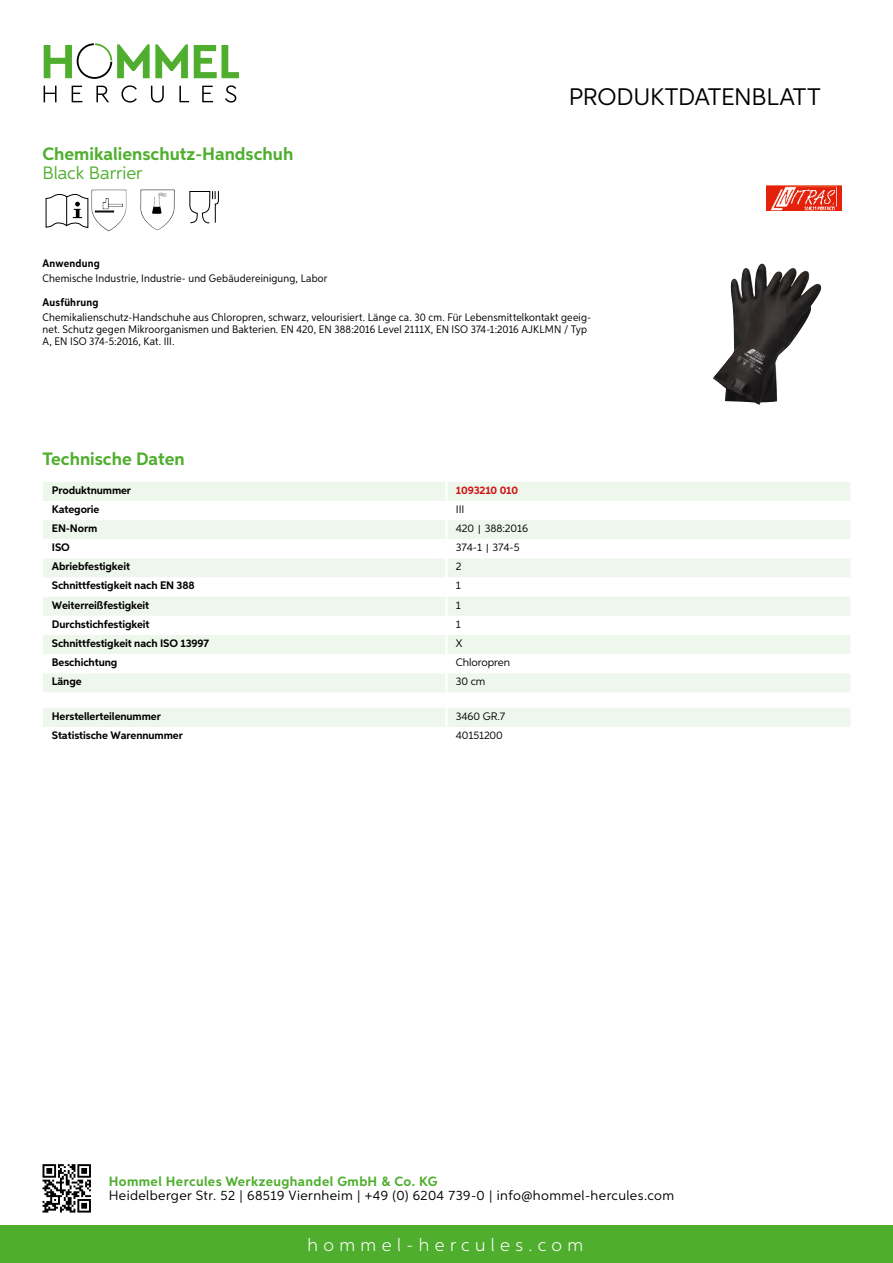
<style>
.page{position:relative;width:893px;height:1263px;background:#fff}
.page>*{position:absolute;margin:0;border:0;box-sizing:border-box;transform-origin:0 0}
.t1{font:24px "Aspira";letter-spacing:-.01em;color:#000}
.t2{font:700 18px "Aspira";color:#50ae2f}
.t3{font:300 18px "Aspira";letter-spacing:.3em;color:#fff}
.t4{font:18px "Aspira";color:#50ae2f}
.t5{font:13.5px "Aspira";letter-spacing:.03em;color:#000}
.t6{font:700 13.5px "Aspira";letter-spacing:.03em;color:#50ae2f}
.t7{font:10.95px/12px "Aspira Nar";letter-spacing:.015em;color:#000}
.t8{font:700 10.95px "Aspira";letter-spacing:-.01em;color:#000}
.t9{font:10.95px "Aspira";letter-spacing:-.01em;color:#000}
.t10{font:700 10.95px "Aspira Nar";letter-spacing:.02em;color:#000}
.t11{font:700 10.95px "Aspira";letter-spacing:-.01em;color:#cd1013}
.s1{font-family:"Wuerth Global";font-size:10.5px}
</style>
<div class="page">
<div style="left:0;top:1226px;width:893px;height:37px;background:#50ae2f"></div>
<svg style="left:43px;top:1164px;width:48px;height:48px"></svg>
<svg style="left:194px;top:45px;width:45px;height:33px"></svg>
<svg style="left:44px;top:43px;width:144px;height:36px"></svg>
<svg style="left:44px;top:86px;width:13px;height:16px"></svg>
<svg style="left:72px;top:86px;width:10px;height:16px"></svg>
<svg style="left:96px;top:86px;width:13px;height:16px"></svg>
<svg style="left:121px;top:85px;width:16px;height:18px"></svg>
<svg style="left:151px;top:86px;width:13px;height:17px"></svg>
<svg style="left:179px;top:86px;width:10px;height:16px"></svg>
<svg style="left:202px;top:86px;width:11px;height:16px"></svg>
<svg style="left:225px;top:85px;width:11px;height:18px"></svg>
<div style="left:43px;top:482px;width:807px;height:210px;background:#eef7eb"></div>
<svg style="left:43px;top:501px;width:807px;height:172px"></svg>
<hr style="left:445px;top:482px;width:3px;height:19px;background:#fff">
<hr style="left:445px;top:501px;width:3px;height:19px;background:#fff">
<hr style="left:445px;top:520px;width:3px;height:19px;background:#fff">
<hr style="left:445px;top:539px;width:3px;height:19px;background:#fff">
<hr style="left:445px;top:558px;width:3px;height:19px;background:#fff">
<hr style="left:445px;top:577px;width:3px;height:20px;background:#fff">
<hr style="left:445px;top:597px;width:3px;height:19px;background:#fff">
<hr style="left:445px;top:616px;width:3px;height:19px;background:#fff">
<hr style="left:445px;top:635px;width:3px;height:19px;background:#fff">
<hr style="left:445px;top:654px;width:3px;height:19px;background:#fff">
<hr style="left:445px;top:673px;width:3px;height:19px;background:#fff">
<div style="left:43px;top:708px;width:807px;height:19px;background:#eef7eb"></div>
<svg style="left:46px;top:193px;width:42px;height:35px"></svg>
<img style="left:91px;top:189px;width:8px;height:35px">
<img style="left:140px;top:189px;width:24px;height:30px">
<svg style="left:189px;top:191px;width:30px;height:33px"></svg>
<img style="left:713px;top:263px;width:109px;height:142px">
<img style="left:766px;top:185px;width:76px;height:26px">
<h2 class="t2" style="left:43px;top:142px;width:252px">Chemikalienschutz-Handschuh</h2>
<h2 class="t4" style="left:43px;top:162px;width:102px">Black Barrier</h2>
<h1 class="t1" style="left:569px;top:82px;width:253px">Produktdatenblatt</h1>
<p class="t10" style="left:43px;top:257px;width:59px">Anwendung</p>
<p class="t7" style="left:43px;top:273px;width:286px">Chemische Industrie, Industrie- und Gebäudereinigung, Labor</p>
<p class="t10" style="left:43px;top:295px;width:58px">Ausführung</p>
<p class="t7" style="left:43px;top:311px;width:550px">Chemikalienschutz-Handschuhe aus Chloropren, schwarz, velourisiert. Länge ca. 30 cm. Für Lebensmittelkontakt geeig&shy;net. Schutz gegen Mikroorganismen und Bakterien. EN 420, EN 388:2016 Level 2111X, EN ISO 374-1:2016 AJKLMN / Typ<br>A, EN ISO 374-5:2016, Kat. III.</p>
<h2 class="t2" style="left:43px;top:448px;width:144px">Technische Daten</h2>
<p class="t8" style="left:52px;top:483px;width:81px">Produktnummer</p>
<p class="t11" style="left:456px;top:483px;width:64px">1093210 010</p>
<p class="t8" style="left:52px;top:502px;width:49px">Kategorie</p>
<p class="t9" style="left:456px;top:502px;width:10px">III</p>
<p class="t8" style="left:52px;top:521px;width:47px">EN-Norm</p>
<p class="t9" style="left:456px;top:522px;width:74px">420 <span class="s1">|</span> 388:2016</p>
<p class="t8" style="left:52px;top:541px;width:19px">ISO</p>
<p class="t9" style="left:456px;top:541px;width:65px">374-1 <span class="s1">|</span> 374-5</p>
<p class="t8" style="left:52px;top:560px;width:80px">Abriebfestigkeit</p>
<p class="t9" style="left:456px;top:560px;width:7px">2</p>
<p class="t8" style="left:52px;top:579px;width:144px">Schnittfestigkeit nach EN 388</p>
<p class="t9" style="left:456px;top:579px;width:7px">1</p>
<p class="t8" style="left:52px;top:598px;width:99px">Weiterreißfestigkeit</p>
<p class="t9" style="left:456px;top:598px;width:7px">1</p>
<p class="t8" style="left:52px;top:617px;width:99px">Durchstichfestigkeit</p>
<p class="t9" style="left:456px;top:617px;width:7px">1</p>
<p class="t8" style="left:52px;top:636px;width:159px">Schnittfestigkeit nach ISO 13997</p>
<p class="t9" style="left:456px;top:636px;width:8px">X</p>
<p class="t8" style="left:52px;top:655px;width:67px">Beschichtung</p>
<p class="t9" style="left:456px;top:655px;width:56px">Chloropren</p>
<p class="t8" style="left:52px;top:675px;width:31px">Länge</p>
<p class="t9" style="left:456px;top:675px;width:31px">30 cm</p>
<p class="t8" style="left:52px;top:709px;width:111px">Herstellerteilenummer</p>
<p class="t9" style="left:456px;top:709px;width:51px">3460 GR.7</p>
<p class="t8" style="left:52px;top:728px;width:132px">Statistische Warennummer</p>
<p class="t9" style="left:456px;top:728px;width:49px">40151200</p>
<p class="t6" style="left:109px;top:1172px;width:330px">Hommel Hercules Werkzeughandel GmbH &amp; Co. KG</p>
<p class="t5" style="left:109px;top:1187px;width:567px">Heidelberger Str. 52 | 68519 Viernheim | +49 (0) 6204 739-0 | info@hommel-hercules.com</p>
<h2 class="t3" style="left:307px;top:1234px;width:277px">hommel-hercules.com</h2>
</div>
